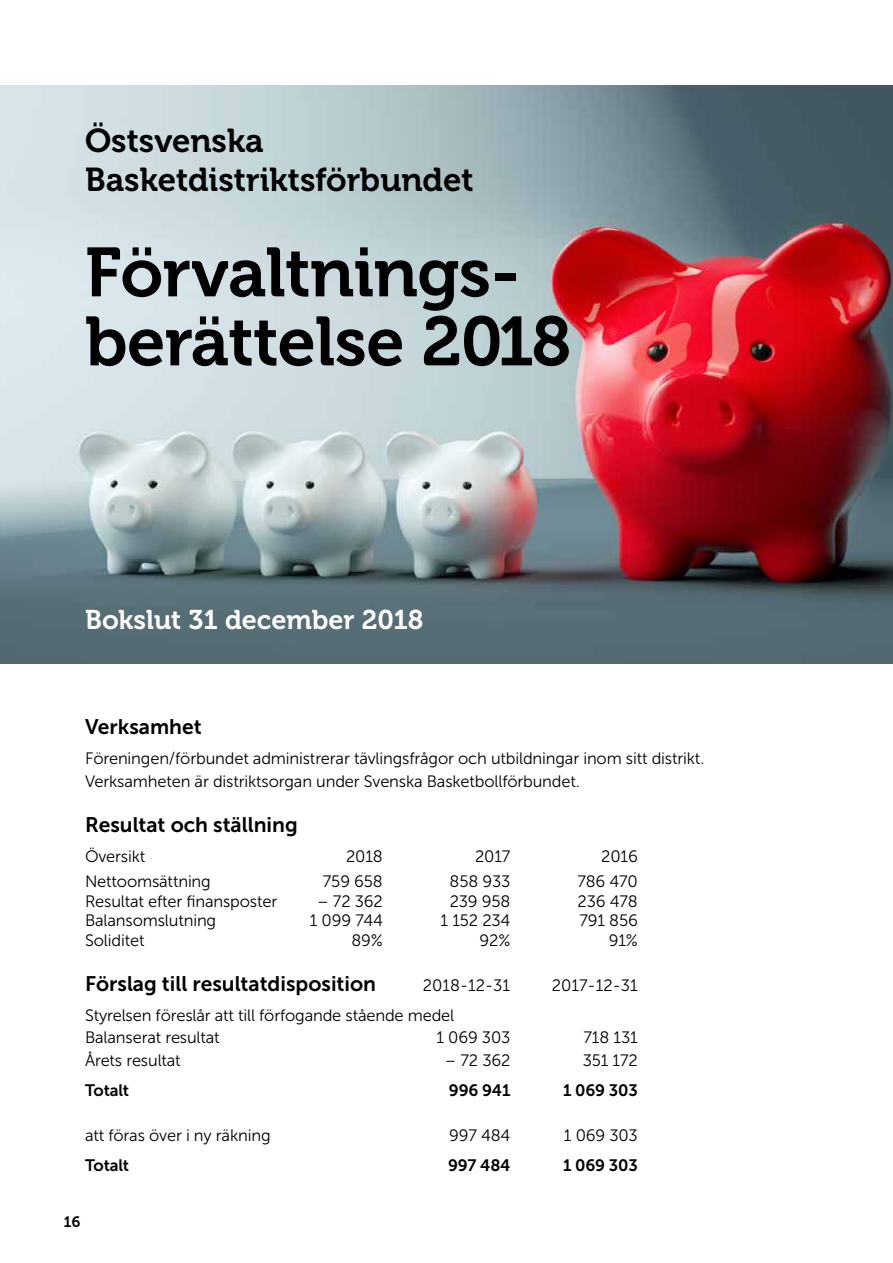
<style>
.page{position:relative;width:893px;height:1263px;background:#fff}
.page>*{position:absolute;margin:0;border:0;box-sizing:border-box;transform-origin:0 0}
.t1{font:69px/69px "Museo 700";letter-spacing:-.01em;color:#000}
.t2{font:33px/39px "Museo 700";color:#000}
.t3{font:27px "Museo 700";color:#fff}
.t4{font:21px "Museo Sans 700";color:#000}
.t5{font:16.5px/22.5px "Museo Sans 300";letter-spacing:-.01em;color:#000}
.t6{font:16.5px "Museo Sans 700";letter-spacing:-.01em;color:#000}
.t7{font:15px "Museo Sans 700";color:#000}
</style>
<div class="page">
<img style="left:0;top:85px;width:893px;height:578px">
<h2 class="t2" style="left:85px;top:122px;width:390px">Östsvenska<br>Basketdistriktsförbundet</h2>
<h1 class="t1" style="left:85px;top:239px;width:488px">Förvaltnings&shy;berättelse 2018</h1>
<h3 class="t3" style="left:85px;top:605px;width:340px">Bokslut 31 december 2018</h3>
<p class="t4" style="left:85px;top:715px;width:118px">Verksamhet</p>
<p class="t5" style="left:85px;top:748px;width:621px">Föreningen/förbundet administrerar tävlingsfrågor och utbildningar inom sitt distrikt.<br>Verksamheten är distriktsorgan under Svenska Basketbollförbundet.</p>
<p class="t4" style="left:85px;top:813px;width:214px">Resultat och ställning</p>
<p class="t5" style="left:85px;top:845px;width:62px">Översikt</p>
<p class="t5" style="left:346px;top:845px;width:38px">2018</p>
<p class="t5" style="left:475px;top:845px;width:37px">2017</p>
<p class="t5" style="left:601px;top:845px;width:38px">2016</p>
<p class="t5" style="left:85px;top:871px;width:127px">Nettoomsättning</p>
<p class="t5" style="left:323px;top:871px;width:61px">759 658</p>
<p class="t5" style="left:450px;top:871px;width:62px">858 933</p>
<p class="t5" style="left:577px;top:871px;width:62px">786 470</p>
<p class="t5" style="left:85px;top:890px;width:194px">Resultat efter finansposter</p>
<p class="t5" style="left:317px;top:890px;width:67px">– 72 362</p>
<p class="t5" style="left:450px;top:890px;width:62px">239 958</p>
<p class="t5" style="left:578px;top:890px;width:62px">236 478</p>
<p class="t5" style="left:85px;top:910px;width:133px">Balansomslutning</p>
<p class="t5" style="left:310px;top:910px;width:75px">1 099 744</p>
<p class="t5" style="left:441px;top:910px;width:71px">1 152 234</p>
<p class="t5" style="left:579px;top:910px;width:60px">791 856</p>
<p class="t5" style="left:85px;top:929px;width:61px">Soliditet</p>
<p class="t5" style="left:351px;top:929px;width:33px">89%</p>
<p class="t5" style="left:480px;top:929px;width:32px">92%</p>
<p class="t5" style="left:609px;top:929px;width:31px">91%</p>
<p class="t4" style="left:85px;top:972px;width:293px">Förslag till resultatdisposition</p>
<p class="t5" style="left:423px;top:974px;width:89px">2018-12-31</p>
<p class="t5" style="left:552px;top:974px;width:88px">2017-12-31</p>
<p class="t5" style="left:85px;top:1004px;width:371px">Styrelsen föreslår att till förfogande stående medel<br>Balanserat resultat</p>
<p class="t5" style="left:436px;top:1027px;width:76px">1 069 303</p>
<p class="t5" style="left:584px;top:1027px;width:56px">718 131</p>
<p class="t5" style="left:85px;top:1049px;width:97px">Årets resultat</p>
<p class="t5" style="left:445px;top:1049px;width:67px">– 72 362</p>
<p class="t5" style="left:583px;top:1049px;width:57px">351 172</p>
<p class="t6" style="left:85px;top:1081px;width:46px">Totalt</p>
<p class="t6" style="left:449px;top:1081px;width:63px">996 941</p>
<p class="t6" style="left:563px;top:1081px;width:76px">1 069 303</p>
<p class="t5" style="left:85px;top:1124px;width:187px">att föras över i ny räkning</p>
<p class="t5" style="left:449px;top:1124px;width:63px">997 484</p>
<p class="t5" style="left:564px;top:1124px;width:76px">1 069 303</p>
<p class="t6" style="left:85px;top:1156px;width:46px">Totalt</p>
<p class="t6" style="left:448px;top:1156px;width:64px">997 484</p>
<p class="t6" style="left:563px;top:1156px;width:76px">1 069 303</p>
<p class="t7" style="left:64px;top:1214px;width:18px">16</p>
</div>
